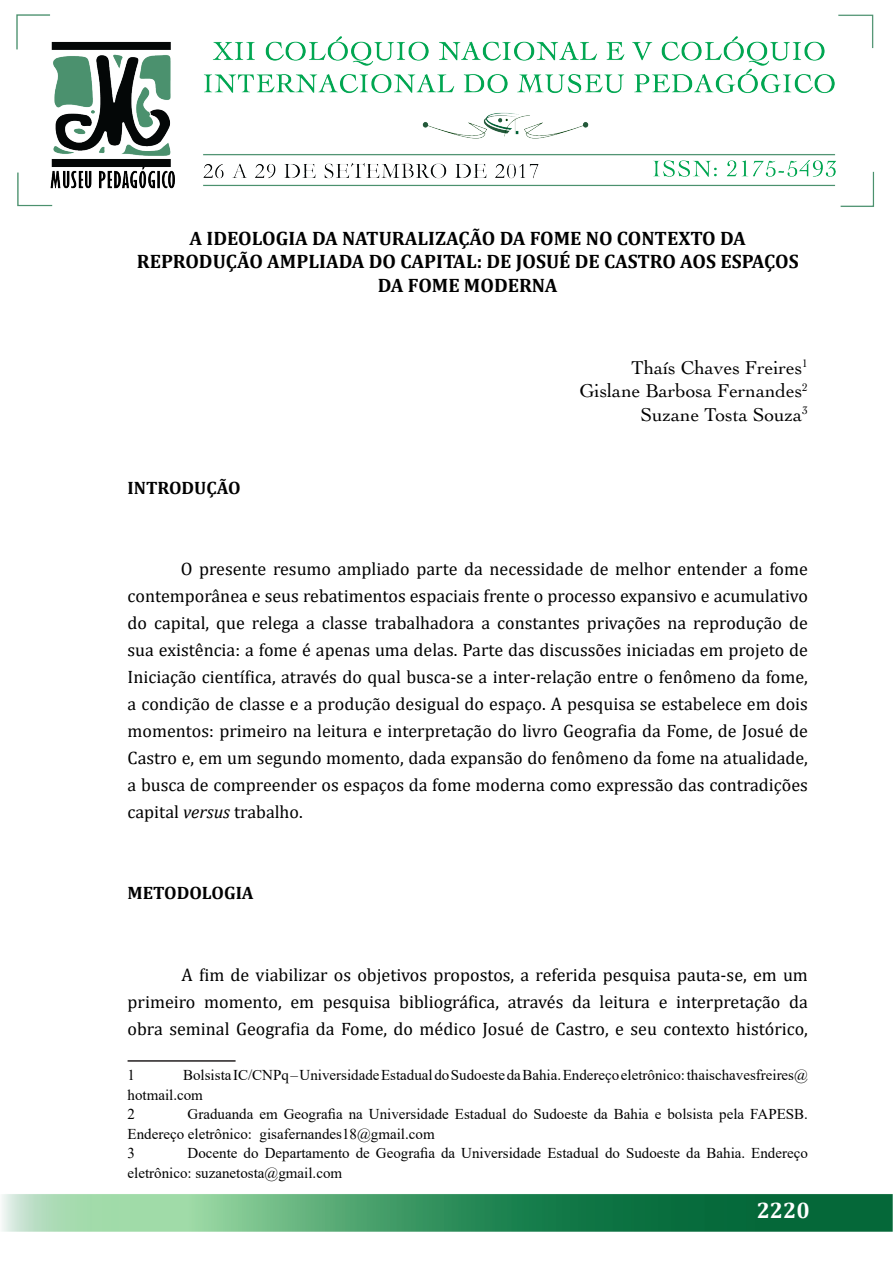
<style>
.page{position:relative;width:893px;height:1263px;background:#fff}
.page>*{position:absolute;margin:0;border:0;box-sizing:border-box;transform-origin:0 0}
.t1{font:700 22.5px "Cambria";color:#fff}
.t2{font:700 19.5px/23.4px "Cambria";color:#000;text-align:center}
.t3{font:19.5px/23.4px "Cochin LT";color:#000;text-align:right}
.t4{font:18px/27px "Cambria";color:#000;text-align:justify}
.t5{font:700 18px "Cambria";color:#000}
.t6{font:15px/19.5px "Times New Roman";color:#000}
.s1{font-style:italic}
</style>
<div class="page">
<img style="left:2px;top:14px;width:890px;height:1218px">
<hr style="left:128px;top:1060px;width:108px;height:2px;background:#231f20">
<p class="t2" style="left:137px;top:226px;width:663px">A IDEOLOGIA DA NATURALIZAÇÃO DA FOME NO CONTEXTO DA<br>REPRODUÇÃO AMPLIADA DO CAPITAL: DE JOSUÉ DE CASTRO AOS ESPAÇOS<br>DA FOME MODERNA</p>
<p class="t5" style="left:128px;top:476px;width:115px">INTRODUÇÃO</p>
<p class="t3" style="left:579px;top:356px;width:230px">Thaís Chaves Freires<sup>1<br></sup>Gislane Barbosa Fernandes<sup>2<br></sup>Suzane Tosta Souza<sup>3</sup></p>
<p class="t4" style="left:128px;top:556px;width:682px;text-indent:53px">O presente resumo ampliado parte da necessidade de melhor entender a fome contemporânea e seus rebatimentos espaciais frente o processo expansivo e acumulativo do capital, que relega a classe trabalhadora a constantes privações na reprodução de sua existência: a fome é apenas uma delas. Parte das discussões iniciadas em projeto de Iniciação científica, através do qual busca-se a inter-relação entre o fenômeno da fome, a condição de classe e a produção desigual do espaço. A pesquisa se estabelece em dois momentos: primeiro na leitura e interpretação do livro Geografia da Fome, de Josué de Castro e, em um segundo momento, dada expansão do fenômeno da fome na atualidade, a busca de compreender os espaços da fome moderna como expressão das contradições capital <span class="s1">versus</span> trabalho.</p>
<p class="t5" style="left:128px;top:881px;width:128px">METODOLOGIA</p>
<p class="t4" style="left:128px;top:961px;width:682px;text-indent:54px">A fim de viabilizar os objetivos propostos, a referida pesquisa pauta-se, em um primeiro momento, em pesquisa bibliográfica, através da leitura e interpretação da obra seminal Geografia da Fome, do médico Josué de Castro, e seu contexto histórico,</p>
<p class="t6" style="left:128px;top:1065px;width:9px">1</p>
<p class="t6" style="left:128px;top:1065px;width:682px;text-indent:56px">Bolsista IC/CNPq – Universidade Estadual do Sudoeste da Bahia. Endereço eletrônico: thaischavesfreires@ hotmail.com<br>2</p>
<p class="t6" style="left:128px;top:1104px;width:682px;text-indent:60px">Graduanda em Geografia na Universidade Estadual do Sudoeste da Bahia e bolsista pela FAPESB.<br>Endereço eletrônico: gisafernandes18@gmail.com<br>3</p>
<p class="t6" style="left:128px;top:1143px;width:682px;text-indent:60px">Docente do Departamento de Geografia da Universidade Estadual do Sudoeste da Bahia. Endereço eletrônico: suzanetosta@gmail.com</p>
<p class="t1" style="left:757px;top:1195px;width:55px">2220</p>
</div>
